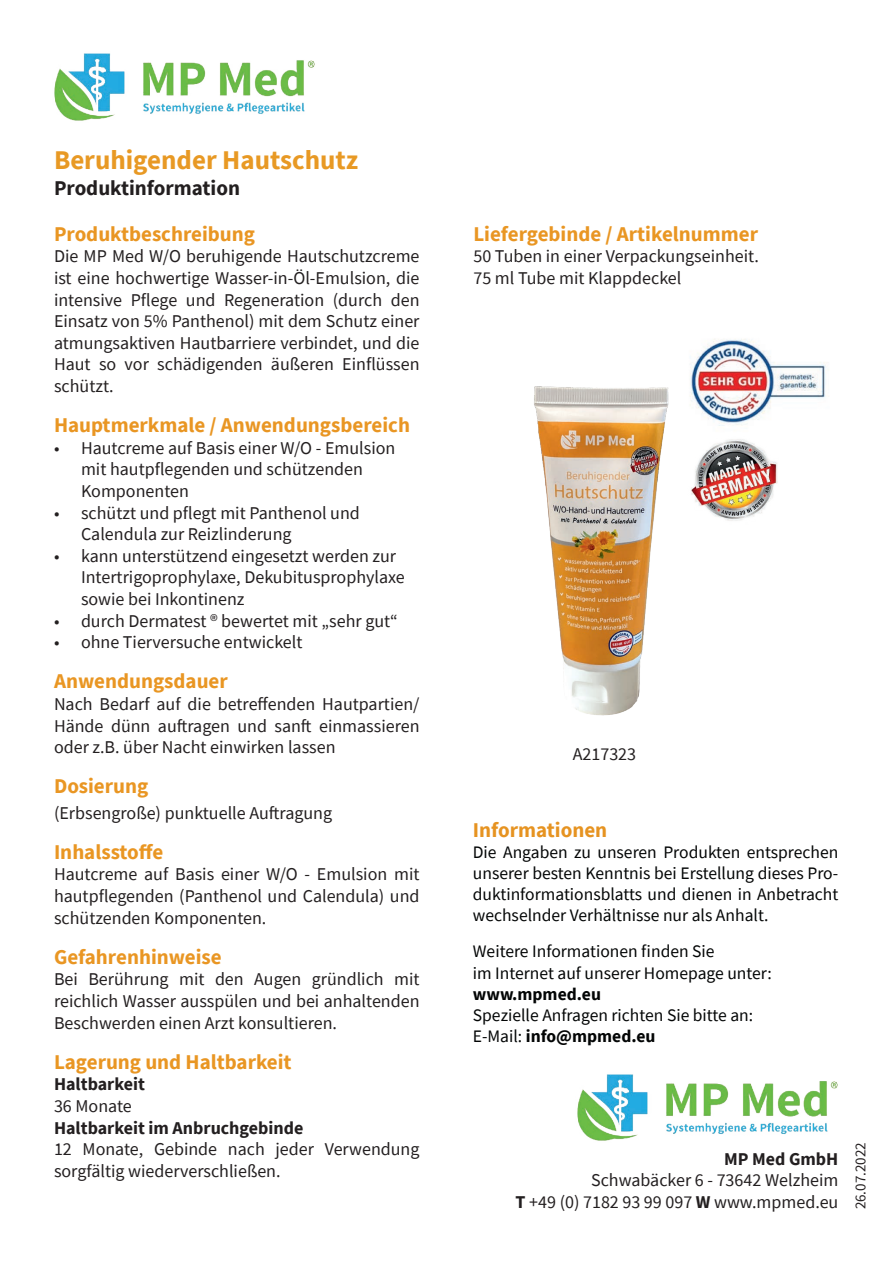
<style>
.page{position:relative;width:893px;height:1263px;background:#fff}
.page>*{position:absolute;margin:0;border:0;box-sizing:border-box;transform-origin:0 0}
.t1{font:700 27px "Source Sans Pro";color:#e89924}
.t2{font:700 21px "Source Sans Pro";color:#e99623}
.t3{font:700 21px "Source Sans Pro";color:#231f20}
.t4{font:700 21px "Source Sans Pro";color:#e69321}
.t5{font:18px/21.6px "Source Sans Pro";color:#231f20}
.t6{font:700 18px "Source Sans Pro";color:#231f20}
.t7{font:17.55px/21px "Source Sans Pro";color:#030505}
.t8{font:700 17.55px "Source Sans Pro";color:#030505}
.t9{font:15px "Source Sans Pro";color:#231f20}
.s1{font-weight:700}
</style>
<div class="page">
<img style="left:54px;top:53px;width:261px;height:68px">
<img style="left:742px;top:439px;width:36px;height:80px">
<img style="left:690px;top:339px;width:139px;height:84px">
<img style="left:577px;top:1074px;width:261px;height:67px">
<img style="left:534px;top:359px;width:208px;height:357px">
<h1 class="t1" style="left:54px;top:142px;width:306px">Beruhigender Hautschutz</h1>
<p class="t3" style="left:54px;top:173px;width:188px">Produktinformation</p>
<p class="t2" style="left:54px;top:220px;width:203px">Produktbeschreibung</p>
<p class="t5" style="left:54px;top:245px;width:367px;text-align:justify">Die MP Med W/O beruhigende Hautschutzcreme ist eine hochwertige Wasser-in-Öl-Emulsion, die intensive Pflege und Regeneration (durch den Einsatz von 5% Panthenol) mit dem Schutz einer atmungsaktiven Hautbarriere verbindet, und die Haut so vor schädigenden äußeren Einflüssen schützt.</p>
<p class="t2" style="left:54px;top:411px;width:357px">Hauptmerkmale / Anwendungsbereich</p>
<p class="t5" style="left:81px;top:437px;width:316px;text-indent:-27px">• Hautcreme auf Basis einer W/O - Emulsion mit hautpflegenden und schützenden<br>Komponenten</p>
<p class="t5" style="left:81px;top:502px;width:280px;text-indent:-27px">• schützt und pflegt mit Panthenol und<br>Calendula zur Reizlinderung</p>
<p class="t5" style="left:81px;top:545px;width:325px;text-indent:-27px">• kann unterstützend eingesetzt werden zur<br>Intertrigoprophylaxe, Dekubitusprophylaxe sowie bei Inkontinenz</p>
<p class="t5" style="left:54px;top:610px;width:345px">• durch Dermatest ® bewertet mit „sehr gut“</p>
<p class="t5" style="left:54px;top:631px;width:250px">• ohne Tierversuche entwickelt</p>
<p class="t2" style="left:54px;top:667px;width:175px">Anwendungsdauer</p>
<p class="t5" style="left:54px;top:693px;width:367px;text-align:justify">Nach Bedarf auf die betreffenden Hautpartien/ Hände dünn auftragen und sanft einmassieren oder z.B. über Nacht einwirken lassen</p>
<p class="t2" style="left:54px;top:772px;width:96px">Dosierung</p>
<p class="t5" style="left:54px;top:802px;width:280px">(Erbsengroße) punktuelle Auftragung</p>
<p class="t2" style="left:54px;top:838px;width:111px">Inhalsstoffe</p>
<p class="t5" style="left:54px;top:863px;width:367px;text-align:justify">Hautcreme auf Basis einer W/O - Emulsion mit hautpflegenden (Panthenol und Calendula) und schützenden Komponenten.</p>
<p class="t2" style="left:54px;top:943px;width:169px">Gefahrenhinweise</p>
<p class="t5" style="left:54px;top:968px;width:367px;text-align:justify">Bei Berührung mit den Augen gründlich mit reichlich Wasser ausspülen und bei anhaltenden Beschwerden einen Arzt konsultieren.</p>
<p class="t2" style="left:54px;top:1048px;width:239px">Lagerung und Haltbarkeit</p>
<p class="t6" style="left:54px;top:1072px;width:92px">Haltbarkeit</p>
<p class="t5" style="left:54px;top:1095px;width:79px">36 Monate</p>
<p class="t6" style="left:54px;top:1115px;width:251px">Haltbarkeit im Anbruchgebinde</p>
<p class="t5" style="left:54px;top:1138px;width:367px">12 Monate, Gebinde nach jeder Verwendung sorgfältig wiederverschließen.</p>
<p class="t2" style="left:473px;top:220px;width:286px">Liefergebinde / Artikelnummer</p>
<p class="t5" style="left:473px;top:245px;width:287px">50 Tuben in einer Verpackungseinheit.<br>75 ml Tube mit Klappdeckel</p>
<p class="t5" style="left:573px;top:743px;width:65px">A217323</p>
<p class="t4" style="left:473px;top:816px;width:136px">Informationen</p>
<p class="t7" style="left:473px;top:841px;width:367px;text-align:justify">Die Angaben zu unseren Produkten entsprechen unserer besten Kenntnis bei Erstellung dieses Pro&shy;duktinformationsblatts und dienen in Anbetracht wechselnder Verhältnisse nur als Anhalt.</p>
<p class="t7" style="left:473px;top:940px;width:300px;line-height:21.6px">Weitere Informationen finden Sie<br>im Internet auf unserer Homepage unter:</p>
<p class="t8" style="left:473px;top:982px;width:130px">www.mpmed.eu</p>
<p class="t7" style="left:473px;top:1004px;width:282px">Spezielle Anfragen richten Sie bitte an:<br>E-Mail: <span class="s1">info@mpmed.eu</span></p>
<p class="t6" style="left:724px;top:1146px;width:116px">MP Med GmbH</p>
<p class="t5" style="left:516px;top:1169px;width:324px;text-align:right">Schwabäcker 6 - 73642 Welzheim<br><span class="s1">T</span> +49 (0) 7182 93 99 097 <span class="s1">W</span> www.mpmed.eu</p>
<p class="t9" style="left:851px;top:1209px;width:69px;rotate:-90deg">26.07.2022</p>
</div>
